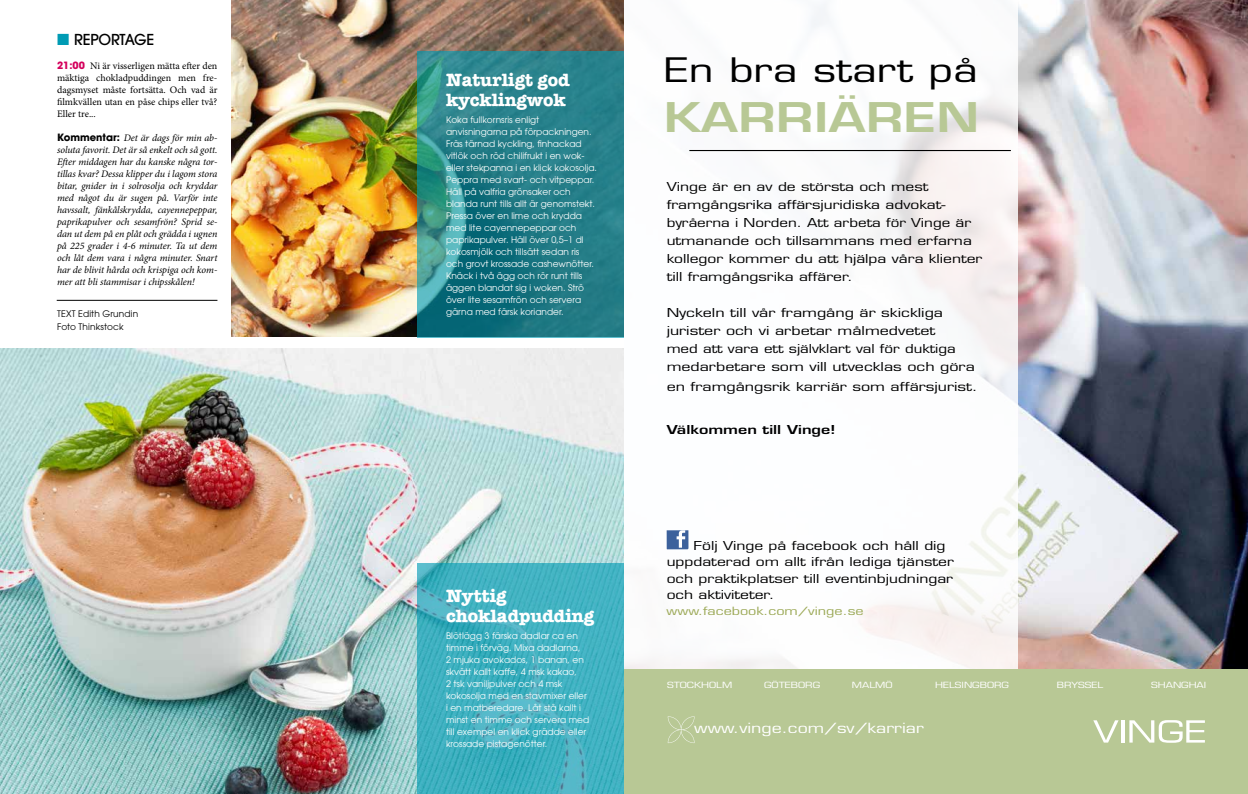
<style>
.page{position:relative;width:1248px;height:794px;background:#fff}
.page>*{position:absolute;margin:0;border:0;box-sizing:border-box;transform-origin:0 0}
.t1{font:600 39.9px "Eurostilefor Vinge";letter-spacing:.01em;color:#b8c895}
.t2{font:32.9px "Eurostilefor Vinge";letter-spacing:.01em;color:#000}
.t3{font:700 18px/20px "American Typewriter Std";color:#fff}
.t4{font:500 15px "Avant Garde";letter-spacing:-.02em;color:#000}
.t5{font:13.7px "Eurostilefor Vinge";color:#fff}
.t6{font:12px/18px "Eurostilefor Vinge";color:#000}
.t7{font:600 12px "Eurostilefor Vinge";color:#000}
.t8{font:11.1px "Eurostilefor Vinge";color:#9ca957}
.t9{font:italic 10px/12px "Minion Pro";letter-spacing:-.01em;color:#000;text-align:justify}
.t10{font:10px/12px "Minion Pro";color:#000;text-align:justify}
.t11{font:9px/12px "Avant Garde";color:#fff}
.t12{font:9px/13px "Avant Garde";letter-spacing:.015em;color:#000}
.t13{font:8.3px "Eurostilefor Vinge";color:#fff}
.s1{color:#009bb4}
.s2{font-family:"Avant Garde";font-weight:700;color:#d4005c}
.s3{font-family:"Avant Garde";font-weight:700;font-style:normal}
</style>
<div class="page">
<img style="left:231px;top:0;width:393px;height:337px">
<img style="left:0;top:349px;width:624px;height:445px">
<svg style="left:417px;top:563px;width:207px;height:231px;background:#40b0c0"></svg>
<svg style="left:417px;top:51px;width:207px;height:286px;background:#247f87"></svg>
<hr style="left:57px;top:300px;width:160px;height:1px;background:#000">
<img style="left:1018px;top:0;width:229px;height:669px">
<svg style="left:666px;top:530px;width:22px;height:19px"></svg>
<hr style="left:689px;top:150px;width:321px;height:1px;background:#000">
<div style="left:624px;top:669px;width:623px;height:125px;background:#b8c895"></div>
<svg style="left:1093px;top:720px;width:25px;height:22px"></svg>
<svg style="left:1121px;top:720px;width:3px;height:22px"></svg>
<svg style="left:1129px;top:720px;width:75px;height:22px"></svg>
<svg style="left:667px;top:716px;width:27px;height:27px"></svg>
<h3 class="t4" style="left:57px;top:30px;width:99px"><span class="s1">■</span> REPORTAGE</h3>
<p class="t10" style="left:57px;top:60px;width:162px"><span class="s2">21:00</span> Ni är visserligen mätta efter den mäktiga chokladpuddingen men fre&shy;dagsmyset måste fortsätta. Och vad är filmkvällen utan en påse chips eller två?<br>Eller tre...</p>
<p class="t9" style="left:57px;top:131px;width:162px"><span class="s3">Kommentar:</span> Det är dags för min ab&shy;soluta favorit. Det är så enkelt och så gott.<br>Efter middagen har du kanske några tor&shy;tillas kvar? Dessa klipper du i lagom stora bitar, gnider in i solrosolja och kryddar med något du är sugen på. Varför inte havssalt, fänkålskrydda, cayennepeppar, paprikapulver och sesamfrön? Sprid se&shy;dan ut dem på en plåt och grädda i ugnen på 225 grader i 4-6 minuter. Ta ut dem och låt dem vara i några minuter. Snart har de blivit hårda och krispiga och kom&shy;mer att bli stammisar i chipsskålen!</p>
<p class="t12" style="left:57px;top:307px;width:83px">Text Edith Grundin<br>Foto Thinkstock</p>
<h3 class="t3" style="left:446px;top:69px;width:125px">Naturligt god kycklingwok</h3>
<p class="t11" style="left:446px;top:114px;width:152px">Koka fullkornsris enligt anvisningarna på förpackningen.<br>Fräs tärnad kyckling, finhackad vitlök och röd chilifrukt i en wok&shy;eller stekpanna i en klick kokosolja.<br>Peppra med svart- och vitpeppar.<br>Häll på valfria grönsaker och blanda runt tills allt är genomstekt.<br>Pressa över en lime och krydda med lite cayennepeppar och paprikapulver. Häll över 0,5–1 dl kokosmjölk och tillsätt sedan ris och grovt krossade cashewnötter.<br>Knäck i två ägg och rör runt tills äggen blandat sig i woken. Strö över lite sesamfrön och servera gärna med färsk koriander.</p>
<h3 class="t3" style="left:446px;top:585px;width:149px">Nyttig chokladpudding</h3>
<p class="t11" style="left:446px;top:630px;width:145px">Blötlägg 3 färska dadlar ca en timme i förväg. Mixa dadlarna,<br>2 mjuka avokados, 1 banan, en skvätt kallt kaffe, 4 msk kakao,<br>2 tsk vaniljpulver och 4 msk kokosolja med en stavmixer eller i en matberedare. Låt stå kallt i minst en timme och servera med till exempel en klick grädde eller krossade pistagenötter.</p>
<h2 class="t2" style="left:664px;top:51px;width:315px">En bra start på</h2>
<h1 class="t1" style="left:663px;top:92px;width:317px">karriären</h1>
<h3 class="t6" style="left:666px;top:178px;width:317px">Vinge är en av de största och mest framgångsrika affärsjuridiska advokat&shy;byråerna i Norden. Att arbeta för Vinge är utmanande och tillsammans med erfarna kollegor kommer du att hjälpa våra klienter till framgångsrika affärer.</h3>
<h3 class="t6" style="left:666px;top:304px;width:310px">Nyckeln till vår framgång är skickliga jurister och vi arbetar målmedvetet<br>med att vara ett självklart val för duktiga medarbetare som vill utvecklas och göra</h3>
<h3 class="t6" style="left:666px;top:377px;width:312px">en framgångsrik karriär som affärsjurist.</h3>
<h3 class="t7" style="left:666px;top:422px;width:170px">Välkommen till Vinge!</h3>
<h3 class="t6" style="left:666px;top:537px;width:289px;line-height:16.6px;text-indent:27px">Följ Vinge på facebook och håll dig uppdaterad om allt ifrån lediga tjänster och praktikplatser till eventinbjudningar och aktiviteter.</h3>
<p class="t8" style="left:666px;top:604px;width:198px">www.facebook.com/vinge.se</p>
<p class="t13" style="left:667px;top:679px;width:67px">STOCKHOLM</p>
<p class="t13" style="left:764px;top:679px;width:57px">GÖTEBORG</p>
<p class="t13" style="left:851px;top:679px;width:42px">MALMÖ</p>
<p class="t13" style="left:935px;top:679px;width:75px">HELSINGBORG</p>
<p class="t13" style="left:1056px;top:679px;width:48px">BRYSSEL</p>
<p class="t13" style="left:1150px;top:679px;width:57px">SHANGHAI</p>
<h3 class="t5" style="left:694px;top:719px;width:231px">www.vinge.com/sv/karriar</h3>
</div>
